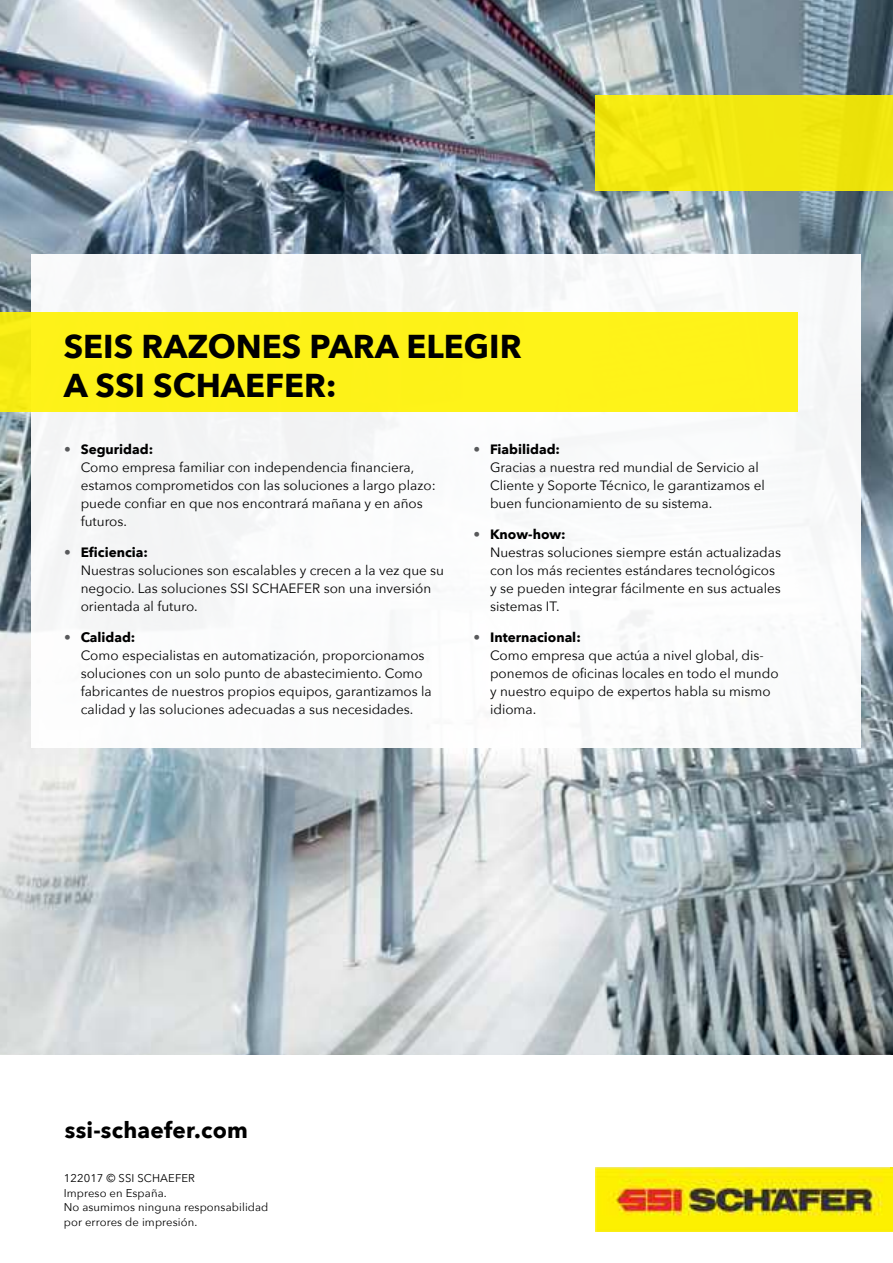
<style>
.page{position:relative;width:893px;height:1263px;background:#fff}
.page>*{position:absolute;margin:0;border:0;box-sizing:border-box;transform-origin:0 0}
.t1{font:700 33px/39px "Avenir Next";color:#000}
.t2{font:700 22.5px "Avenir Next";letter-spacing:.01em;color:#000}
.t3{font:13.5px/18px "Avenir Next";color:#000}
.t4{font:11.25px/14.7px "Avenir Next";letter-spacing:.01em;color:#000}
.s1{font-weight:700;color:#58595b}
.s2{font-weight:700}
</style>
<div class="page">
<img style="left:0;top:0;width:893px;height:1055px">
<img style="left:595px;top:1167px;width:298px;height:64px">
<div style="left:595px;top:95px;width:298px;height:96px;background:#f1e70f"></div>
<div style="left:32px;top:255px;width:829px;height:493px;background:#fff"></div>
<div style="left:0;top:312px;width:797px;height:99px;background:#fef219"></div>
<h1 class="t1" style="left:64px;top:327px;width:459px">SEIS RAZONES PARA ELEGIR<br>A SSI SCHAEFER:</h1>
<p class="t3" style="left:81px;top:440px;width:357px;text-indent:-16px"><span class="s1">•</span> <span class="s2">Seguridad:<br></span>Como empresa familiar con independencia inanciera, estamos comprometidos con las soluciones a largo plazo: puede coniar en que nos encontrará mañana y en años futuros.</p>
<p class="t3" style="left:81px;top:543px;width:365px;text-indent:-16px"><span class="s1">•</span> <span class="s2">Eiciencia:<br></span>Nuestras soluciones son escalables y crecen a la vez que su negocio. Las soluciones SSI SCHAEFER son una inversión orientada al futuro.</p>
<p class="t3" style="left:81px;top:628px;width:353px;text-indent:-16px"><span class="s1">•</span> <span class="s2">Calidad:<br></span>Como especialistas en automatización, proporcionamos soluciones con un solo punto de abastecimiento. Como fabricantes de nuestros propios equipos, garantizamos la calidad y las soluciones adecuadas a sus necesidades.</p>
<p class="t3" style="left:490px;top:441px;width:276px;text-indent:-16px"><span class="s1">•</span> <span class="s2">Fiabilidad:<br></span>Gracias a nuestra red mundial de Servicio al Cliente y Soporte Técnico, le garantizamos el buen funcionamiento de su sistema.</p>
<p class="t3" style="left:490px;top:525px;width:292px;text-indent:-16px"><span class="s1">•</span> <span class="s2">Know-how:<br></span>Nuestras soluciones siempre están actualizadas con los más recientes estándares tecnológicos y se pueden integrar fácilmente en sus actuales sistemas IT.</p>
<p class="t3" style="left:490px;top:628px;width:290px;text-indent:-16px"><span class="s1">•</span> <span class="s2">Internacional:<br></span>Como empresa que actúa a nivel global, dis&shy;ponemos de oicinas locales en todo el mundo y nuestro equipo de expertos habla su mismo idioma.</p>
<h2 class="t2" style="left:65px;top:1117px;width:185px">ssi-schaefer.com</h2>
<p class="t4" style="left:64px;top:1170px;width:206px">122017 © SSI SCHAEFER<br>Impreso en España.<br>No asumimos ninguna responsabilidad por errores de impresión.</p>
</div>
